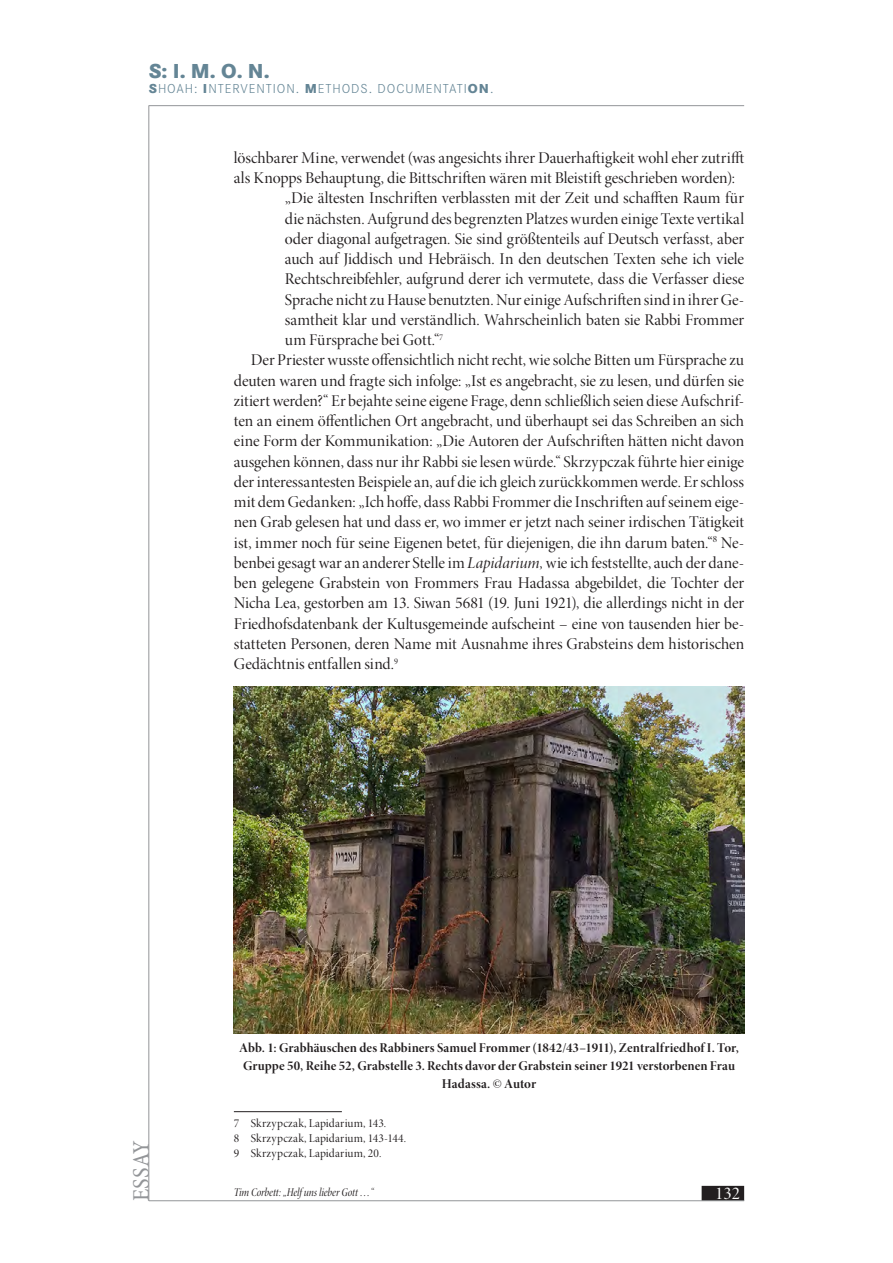
<style>
.page{position:relative;width:893px;height:1263px;background:#fff}
.page>*{position:absolute;margin:0;border:0;box-sizing:border-box;transform-origin:0 0}
.t1{font:condensed 24px "Minion Pro";letter-spacing:.01em;color:#939598}
.t2{font:800 21px "Corporate S";color:#648595}
.t3{font:18px "Minion Pro Disp";color:#fff}
.t4{font:16.5px "Minion Pro Disp";letter-spacing:-.005em;color:#231f20}
.t5{font:13.5px/18px "Minion Pro Bold Disp";letter-spacing:.005em;color:#231f20;text-align:center}
.t6{font:300 13.5px "Corporate S";letter-spacing:.07em;color:#648595}
.t7{font:12px/15px "Minion Pro Disp";letter-spacing:.02em;color:#231f20}
.t8{font:12px "Minion Pro Cn It Disp";color:#231f20}
.s1{font-weight:800}
.s2{font-family:"Minion Pro It Disp"}
</style>
<div class="page">
<div style="left:702px;top:1186px;width:42px;height:15px;background:#231f20"></div>
<hr style="left:149px;top:1200px;width:595px;height:1px;background:#939598">
<hr style="left:149px;top:105px;width:595px;height:1px;background:#939598">
<hr style="left:149px;top:105px;width:1px;height:1096px;background:#939598">
<hr style="left:234px;top:1111px;width:108px;height:1px;background:#231f20">
<img style="left:234px;top:686px;width:510px;height:347px">
<p class="t2" style="left:149px;top:58px;width:122px">S: I. M. O. N.</p>
<p class="t6" style="left:149px;top:81px;width:346px"><span class="s1">S</span>HOAH: <span class="s1">I</span>NTERVENTION. <span class="s1">M</span>ETHODS. DOCUMENTATI<span class="s1">ON</span>.</p>
<p class="t4" style="left:234px;top:148px;width:512px">löschbarer Mine, verwendet (was angesichts ihrer Dauerhaftigkeit wohl eher zutrifft</p>
<p class="t4" style="left:234px;top:168px;width:503px">als Knopps Behauptung, die Bittschriften wären mit Bleistift geschrieben worden):</p>
<p class="t4" style="left:285px;top:188px;width:461px">„Die ältesten Inschriften verblassten mit der Zeit und schafften Raum für</p>
<p class="t4" style="left:285px;top:209px;width:461px">die nächsten. Aufgrund des begrenzten Platzes wurden einige Texte vertikal</p>
<p class="t4" style="left:285px;top:229px;width:461px">oder diagonal aufgetragen. Sie sind größtenteils auf Deutsch verfasst, aber</p>
<p class="t4" style="left:285px;top:249px;width:461px">auch auf Jiddisch und Hebräisch. In den deutschen Texten sehe ich viele</p>
<p class="t4" style="left:285px;top:269px;width:461px">Rechtschreibfehler, aufgrund derer ich vermutete, dass die Verfasser diese</p>
<p class="t4" style="left:285px;top:289px;width:461px">Sprache nicht zu Hause benutzten. Nur einige Aufschriften sind in ihrer Ge-</p>
<p class="t4" style="left:285px;top:310px;width:461px">samtheit klar und verständlich. Wahrscheinlich baten sie Rabbi Frommer</p>
<p class="t4" style="left:285px;top:330px;width:160px">um Fürsprache bei Gott.“<sup>7</sup></p>
<p class="t4" style="left:251px;top:350px;width:495px">Der Priester wusste offensichtlich nicht recht, wie solche Bitten um Fürsprache zu</p>
<p class="t4" style="left:234px;top:371px;width:512px">deuten waren und fragte sich infolge: „Ist es angebracht, sie zu lesen, und dürfen sie</p>
<p class="t4" style="left:234px;top:391px;width:512px">zitiert werden?“ Er bejahte seine eigene Frage, denn schließlich seien diese Aufschrif-</p>
<p class="t4" style="left:234px;top:411px;width:512px">ten an einem öffentlichen Ort angebracht, und überhaupt sei das Schreiben an sich</p>
<p class="t4" style="left:234px;top:431px;width:512px">eine Form der Kommunikation: „Die Autoren der Aufschriften hätten nicht davon</p>
<p class="t4" style="left:234px;top:452px;width:512px">ausgehen können, dass nur ihr Rabbi sie lesen würde.“ Skrzypczak führte hier einige</p>
<p class="t4" style="left:234px;top:472px;width:512px">der interessantesten Beispiele an, auf die ich gleich zurückkommen werde. Er schloss</p>
<p class="t4" style="left:234px;top:492px;width:512px">mit dem Gedanken: „Ich hoffe, dass Rabbi Frommer die Inschriften auf seinem eige-</p>
<p class="t4" style="left:234px;top:512px;width:512px">nen Grab gelesen hat und dass er, wo immer er jetzt nach seiner irdischen Tätigkeit</p>
<p class="t4" style="left:234px;top:532px;width:512px">ist, immer noch für seine Eigenen betet, für diejenigen, die ihn darum baten.“<sup>8</sup> Ne-</p>
<p class="t4" style="left:234px;top:553px;width:512px">benbei gesagt war an anderer Stelle im <span class="s2">Lapidarium,</span> wie ich feststellte, auch der dane-</p>
<p class="t4" style="left:234px;top:573px;width:512px">ben gelegene Grabstein von Frommers Frau Hadassa abgebildet, die Tochter der</p>
<p class="t4" style="left:234px;top:593px;width:512px">Nicha Lea, gestorben am 13. Siwan 5681 (19. Juni 1921), die allerdings nicht in der</p>
<p class="t4" style="left:234px;top:614px;width:512px">Friedhofsdatenbank der Kultusgemeinde aufscheint – eine von tausenden hier be-</p>
<p class="t4" style="left:234px;top:634px;width:512px">statteten Personen, deren Name mit Ausnahme ihres Grabsteins dem historischen</p>
<p class="t4" style="left:234px;top:654px;width:166px">Gedächtnis entfallen sind.<sup>9</sup></p>
<h1 class="t1" style="left:127px;top:1201px;width:62px;rotate:-90deg">ESSAY</h1>
<p class="t5" style="left:239px;top:1039px;width:501px">Abb. 1: Grabhäuschen des Rabbiners Samuel Frommer (1842/43–1911), Zentralfriedhof I. Tor,<br>Gruppe 50, Reihe 52, Grabstelle 3. Rechts davor der Grabstein seiner 1921 verstorbenen Frau<br>Hadassa. © Autor</p>
<p class="t7" style="left:234px;top:1116px;width:174px">7 Skrzypczak, Lapidarium, 143.<br>8 Skrzypczak, Lapidarium, 143-144.<br>9 Skrzypczak, Lapidarium, 20.</p>
<p class="t8" style="left:234px;top:1185px;width:142px">Tim Corbett: „Helf uns lieber Gott …“</p>
<p class="t3" style="left:715px;top:1182px;width:26px">132</p>
</div>
